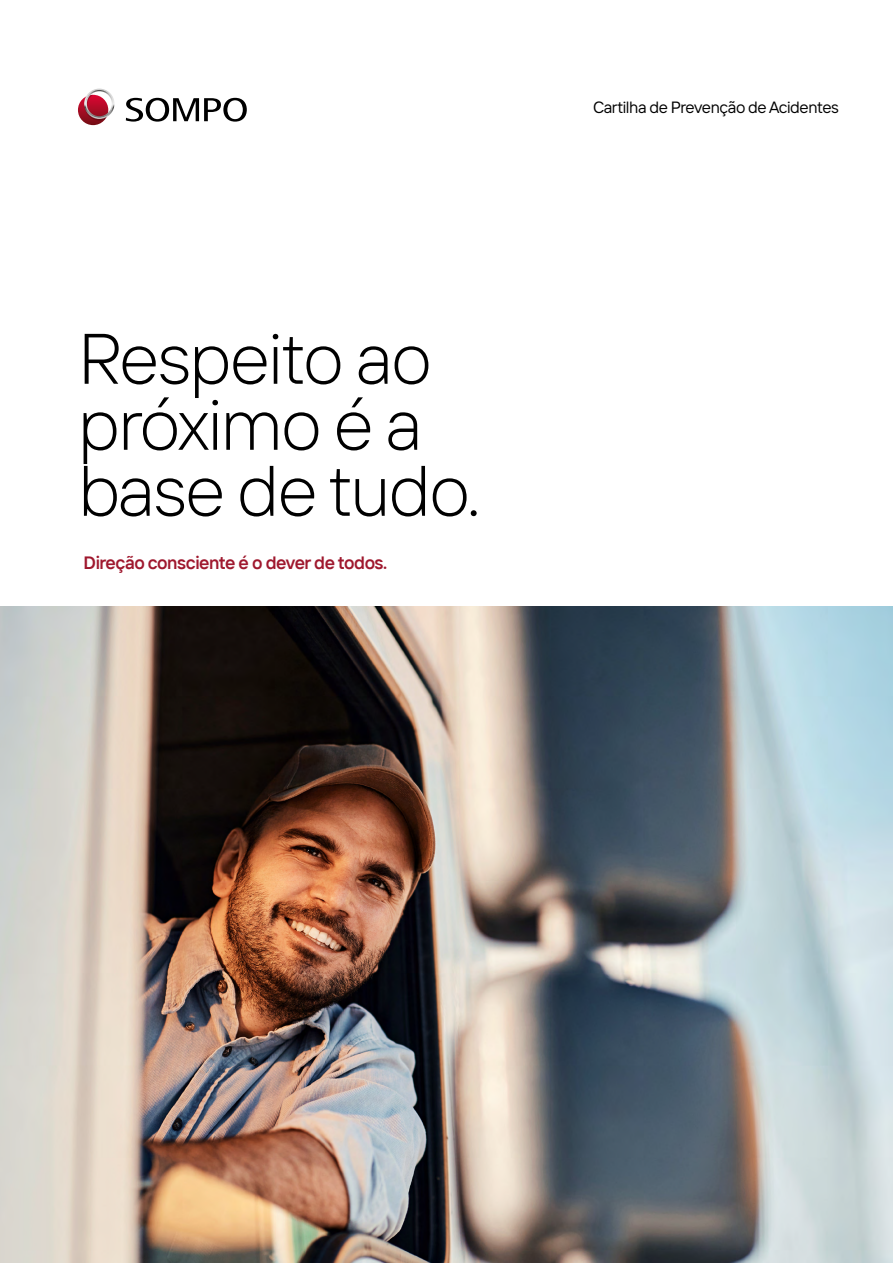
<style>
.page{position:relative;width:893px;height:1263px;background:#fff}
.page>*{position:absolute;margin:0;border:0;box-sizing:border-box;transform-origin:0 0}
.t1{font:300 71.25px/66px "TT Interphases Pro Trl";letter-spacing:-.025em;color:#000}
.t2{font:17.85px "TT Interphases Pro Trl Dm Bd";letter-spacing:-.025em;color:#9f182e}
.t3{font:16.35px "TT Interfaces";letter-spacing:-.025em;color:#000}
</style>
<div class="page">
<svg style="left:126px;top:98px;width:121px;height:24px"></svg>
<svg style="left:78px;top:95px;width:30px;height:30px"></svg>
<svg style="left:84px;top:89px;width:30px;height:32px"></svg>
<img style="left:0;top:606px;width:893px;height:657px">
<h1 class="t1" style="left:78px;top:324px;width:405px">Respeito ao próximo é a base de tudo.</h1>
<p class="t2" style="left:84px;top:551px;width:305px">Direção consciente é o dever de todos.</p>
<p class="t3" style="left:593px;top:97px;width:247px">Cartilha de Prevenção de Acidentes</p>
</div>
